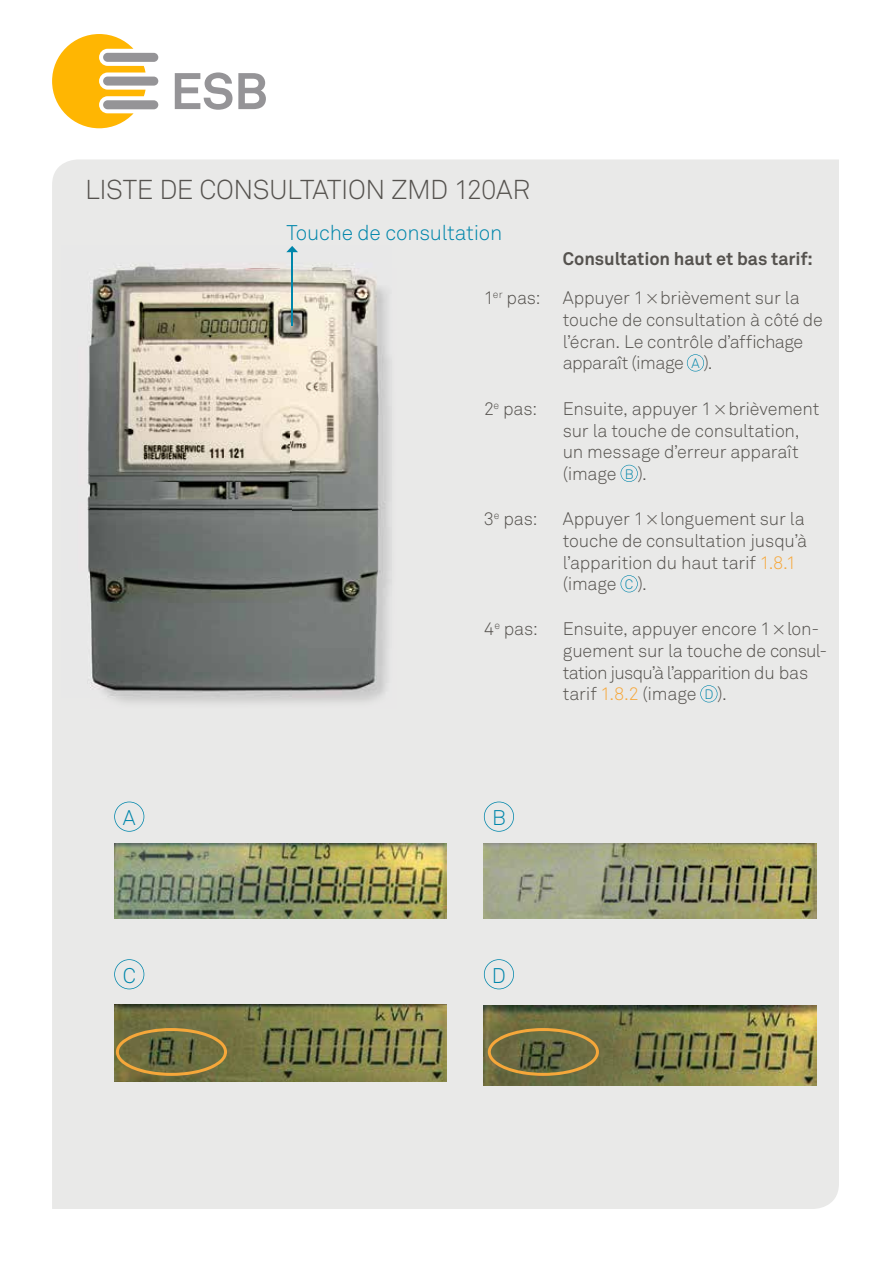
<style>
.page{position:relative;width:893px;height:1263px;background:#fff}
.page>*{position:absolute;margin:0;border:0;box-sizing:border-box;transform-origin:0 0}
.t1{font:300 27px "Akkurat Pro";letter-spacing:-.015em;color:#55524e}
.t2{font:300 21px "Akkurat Pro";letter-spacing:-.01em;color:#0086ab}
.t3{font:300 18px/21.6px "Akkurat Pro";letter-spacing:-.01em;color:#55524e}
.t4{font:700 18px "Akkurat Pro";letter-spacing:-.005em;color:#55524e}
.s1{font-size:13.5px;color:#0086ab}
.s2{color:#f6a73a}
</style>
<div class="page">
<div style="left:52px;top:159px;width:787px;height:1050px;background:#e9e9e8"></div>
<svg style="left:700px;top:685px;width:17px;height:17px"></svg>
<svg style="left:621px;top:575px;width:17px;height:17px"></svg>
<svg style="left:687px;top:354px;width:17px;height:17px"></svg>
<svg style="left:621px;top:465px;width:17px;height:17px"></svg>
<img style="left:91px;top:268px;width:305px;height:440px">
<div style="left:62px;top:246px;width:329px;height:50px;background:#e8e8e8"></div>
<div style="left:62px;top:296px;width:29px;height:401px;background:#e8e8e8"></div>
<img style="left:91px;top:268px;width:300px;height:429px">
<hr style="left:291px;top:251px;width:2px;height:75px;background:#0086ab">
<svg style="left:286px;top:246px;width:12px;height:6px"></svg>
<img style="left:114px;top:1005px;width:332px;height:76px">
<svg style="left:116px;top:1028px;width:111px;height:48px;background:#7c723d"></svg>
<img style="left:114px;top:844px;width:332px;height:74px">
<img style="left:484px;top:844px;width:332px;height:74px">
<img style="left:484px;top:1005px;width:332px;height:80px">
<svg style="left:488px;top:1028px;width:111px;height:48px;background:#786f3e"></svg>
<svg style="left:175px;top:72px;width:57px;height:38px"></svg>
<svg style="left:238px;top:73px;width:28px;height:36px"></svg>
<svg style="left:52px;top:34px;width:94px;height:94px"></svg>
<div style="left:103px;top:53px;width:55px;height:9px;background:#959497;border-radius:5px"></div>
<div style="left:103px;top:77px;width:55px;height:9px;background:#959497;border-radius:5px"></div>
<div style="left:103px;top:100px;width:55px;height:9px;background:#959497;border-radius:5px"></div>
<svg style="left:114px;top:801px;width:30px;height:31px"></svg>
<svg style="left:114px;top:959px;width:30px;height:30px"></svg>
<svg style="left:484px;top:959px;width:30px;height:30px"></svg>
<svg style="left:484px;top:801px;width:30px;height:31px"></svg>
<h1 class="t1" style="left:85px;top:173px;width:447px">LISTE DE CONSULTATION ZMD 120AR</h1>
<p class="t2" style="left:286px;top:221px;width:217px">Touche de consultation</p>
<p class="t3" style="left:484px;top:287px;width:58px">1<sup>er</sup> pas:</p>
<p class="t3" style="left:484px;top:398px;width:55px">2<sup>e</sup> pas:</p>
<p class="t3" style="left:484px;top:508px;width:55px">3<sup>e</sup> pas:</p>
<p class="t3" style="left:484px;top:618px;width:56px">4<sup>e</sup> pas:</p>
<p class="t4" style="left:563px;top:248px;width:252px">Consultation haut et bas tarif:</p>
<p class="t3" style="left:563px;top:287px;width:262px">Appuyer 1 × brièvement sur la touche de consultation à côté de l’écran. Le contrôle d’affichage apparaît (image <span class="s1">A</span> ).</p>
<p class="t3" style="left:563px;top:398px;width:258px">Ensuite, appuyer 1 × brièvement sur la touche de consultation, un message d’erreur apparaît (image <span class="s1">B</span> ).</p>
<p class="t3" style="left:563px;top:508px;width:246px">Appuyer 1 × longuement sur la touche de consultation jusqu’à l’apparition du haut tarif <span class="s2">1.8.1 </span>(image <span class="s1">C</span> ).</p>
<p class="t3" style="left:563px;top:618px;width:266px">Ensuite, appuyer encore 1 × lon&shy;guement sur la touche de consul&shy;tation jusqu’à l’apparition du bas tarif <span class="s2">1.8.2</span> (image <span class="s1">D</span> ).</p>
<p class="t2" style="left:123px;top:805px;width:14px">A</p>
<p class="t2" style="left:492px;top:805px;width:15px">B</p>
<p class="t2" style="left:123px;top:963px;width:15px">C</p>
<p class="t2" style="left:492px;top:963px;width:15px">D</p>
</div>
